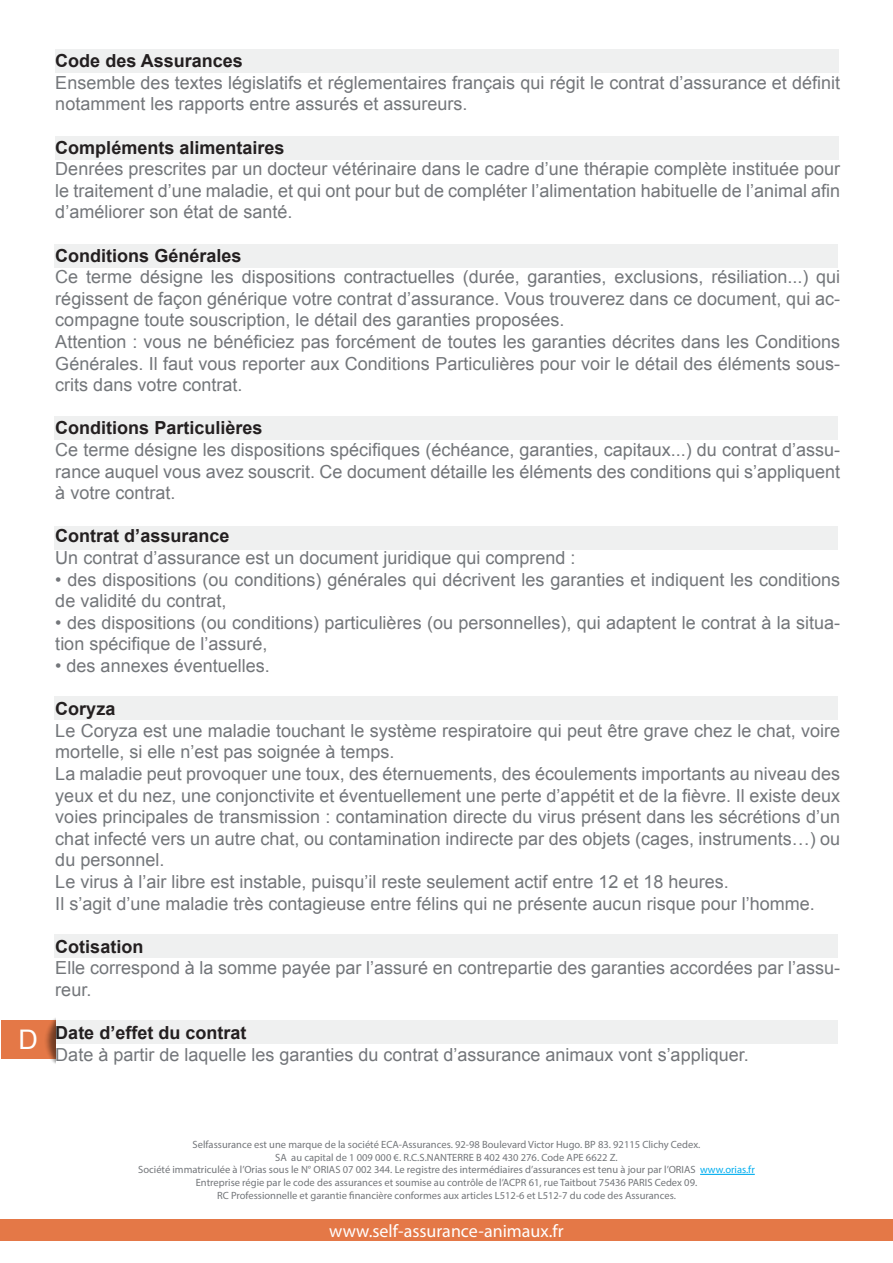
<style>
.page{position:relative;width:893px;height:1263px;background:#fff}
.page>*{position:absolute;margin:0;border:0;box-sizing:border-box;transform-origin:0 0}
.t1{font:27px "Arial";color:#fff}
.t2{font:18px/21.6px "Arial";color:#73767a}
.t3{font:700 18px "Arial";color:#231f20}
.t4{font:18px "Myriad Pro";color:#fff}
.t5{font:10.5px/12.6px "Myriad Pro";color:#73767a;text-align:center}
.s1{color:#00aeef}
</style>
<div class="page">
<hr style="left:700px;top:1174px;width:55px;height:1px;background:#00aeef">
<div style="left:0;top:1219px;width:893px;height:22px;background:#e47847"></div>
<div style="left:55px;top:50px;width:783px;height:23px;background:#eff0f0"></div>
<div style="left:55px;top:136px;width:783px;height:23px;background:#eff0f0"></div>
<div style="left:54px;top:244px;width:783px;height:24px;background:#eff0f0"></div>
<div style="left:54px;top:417px;width:783px;height:23px;background:#eff0f0"></div>
<div style="left:54px;top:526px;width:783px;height:24px;background:#eff0f0"></div>
<div style="left:54px;top:696px;width:783px;height:24px;background:#eff0f0"></div>
<div style="left:54px;top:934px;width:783px;height:24px;background:#eff0f0"></div>
<div style="left:54px;top:1020px;width:783px;height:24px;background:#eff0f0"></div>
<div style="left:1px;top:1020px;width:54px;height:39px;background:#e47847"></div>
<img style="left:45px;top:1018px;width:10px;height:45px">
<p class="t1" style="left:18px;top:1022px;width:21px">D</p>
<p class="t3" style="left:55px;top:49px;width:189px">Code des Assurances</p>
<p class="t2" style="left:55px;top:72px;width:786px">Ensemble des textes législatifs et réglementaires français qui régit le contrat d’assurance et définit notamment les rapports entre assurés et assureurs.</p>
<p class="t3" style="left:55px;top:135px;width:231px">Compléments alimentaires</p>
<p class="t2" style="left:55px;top:158px;width:786px;text-align:justify">Denrées prescrites par un docteur vétérinaire dans le cadre d’une thérapie complète instituée pour le traitement d’une maladie, et qui ont pour but de compléter l’alimentation habituelle de l’animal afin d’améliorer son état de santé.</p>
<p class="t3" style="left:55px;top:243px;width:188px">Conditions Générales</p>
<p class="t2" style="left:55px;top:266px;width:786px;text-align:justify">Ce terme désigne les dispositions contractuelles (durée, garanties, exclusions, résiliation...) qui régissent de façon générique votre contrat d’assurance. Vous trouverez dans ce document, qui ac&shy;compagne toute souscription, le détail des garanties proposées.</p>
<p class="t2" style="left:55px;top:331px;width:786px;text-align:justify">Attention : vous ne bénéficiez pas forcément de toutes les garanties décrites dans les Conditions Générales. Il faut vous reporter aux Conditions Particulières pour voir le détail des éléments sous&shy;crits dans votre contrat.</p>
<p class="t3" style="left:55px;top:416px;width:209px">Conditions Particulières</p>
<p class="t2" style="left:55px;top:439px;width:786px;text-align:justify">Ce terme désigne les dispositions spécifiques (échéance, garanties, capitaux...) du contrat d’assu&shy;rance auquel vous avez souscrit. Ce document détaille les éléments des conditions qui s’appliquent à votre contrat.</p>
<p class="t3" style="left:55px;top:524px;width:176px">Contrat d’assurance</p>
<p class="t2" style="left:55px;top:547px;width:522px">Un contrat d’assurance est un document juridique qui comprend :</p>
<p class="t2" style="left:55px;top:569px;width:786px">• des dispositions (ou conditions) générales qui décrivent les garanties et indiquent les conditions de validité du contrat,</p>
<p class="t2" style="left:55px;top:612px;width:786px">• des dispositions (ou conditions) particulières (ou personnelles), qui adaptent le contrat à la situa&shy;tion spécifique de l’assuré,</p>
<p class="t2" style="left:55px;top:655px;width:216px">• des annexes éventuelles.</p>
<p class="t3" style="left:55px;top:697px;width:62px">Coryza</p>
<p class="t2" style="left:55px;top:720px;width:786px">Le Coryza est une maladie touchant le système respiratoire qui peut être grave chez le chat, voire mortelle, si elle n’est pas soignée à temps.</p>
<p class="t2" style="left:55px;top:763px;width:786px;text-align:justify">La maladie peut provoquer une toux, des éternuements, des écoulements importants au niveau des yeux et du nez, une conjonctivite et éventuellement une perte d’appétit et de la fièvre. Il existe deux voies principales de transmission : contamination directe du virus présent dans les sécrétions d’un chat infecté vers un autre chat, ou contamination indirecte par des objets (cages, instruments…) ou du personnel.</p>
<p class="t2" style="left:55px;top:871px;width:675px">Le virus à l’air libre est instable, puisqu’il reste seulement actif entre 12 et 18 heures.</p>
<p class="t2" style="left:55px;top:893px;width:761px">Il s’agit d’une maladie très contagieuse entre félins qui ne présente aucun risque pour l’homme.</p>
<p class="t3" style="left:55px;top:934px;width:90px">Cotisation</p>
<p class="t2" style="left:55px;top:957px;width:786px">Elle correspond à la somme payée par l’assuré en contrepartie des garanties accordées par l’assu&shy;reur.</p>
<p class="t3" style="left:55px;top:1021px;width:193px">Date d’effet du contrat</p>
<p class="t2" style="left:55px;top:1044px;width:695px">Date à partir de laquelle les garanties du contrat d’assurance animaux vont s’appliquer.</p>
<p class="t5" style="left:138px;top:1138px;width:618px">Selfassurance est une marque de la société ECA-Assurances. 92-98 Boulevard Victor Hugo. BP 83. 92115 Clichy Cedex.<br>SA au capital de 1 009 000 €. R.C.S.NANTERRE B 402 430 276. Code APE 6622 Z.<br>Société immatriculée à l’Orias sous le N° ORIAS 07 002 344. Le registre des intermédiaires d’assurances est tenu à jour par l’ORIAS <span class="s1">www.orias.fr </span>Entreprise régie par le code des assurances et soumise au contrôle de l’ACPR 61, rue Taitbout 75436 PARIS Cedex 09.<br>RC Professionnelle et garantie financière conformes aux articles L512-6 et L512-7 du code des Assurances.</p>
<p class="t4" style="left:329px;top:1220px;width:236px">www.self-assurance-animaux.fr</p>
</div>
